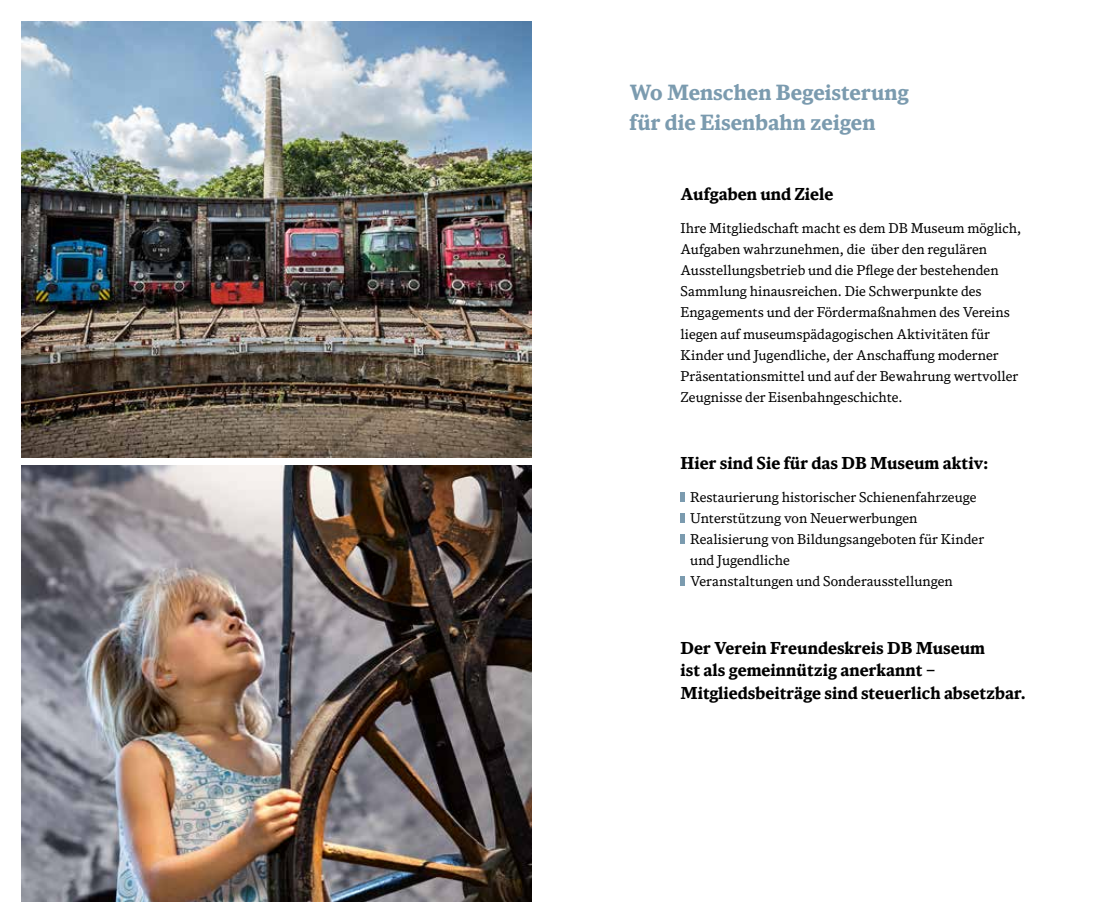
<style>
.page{position:relative;width:1106px;height:923px;background:#fff}
.page>*{position:absolute;margin:0;border:0;box-sizing:border-box;transform-origin:0 0}
.t1{font:700 21px/30px "DB News";color:#7b9baf}
.t2{font:700 16.5px/22.5px "DB News";color:#000}
.t3{font:13.5px/21px "DB News";color:#000}
</style>
<div class="page">
<img style="left:21px;top:21px;width:510px;height:436px">
<img style="left:21px;top:466px;width:510px;height:435px">
<div style="left:680px;top:492px;width:5px;height:10px;background:#7b9baf"></div>
<div style="left:680px;top:513px;width:5px;height:10px;background:#7b9baf"></div>
<div style="left:680px;top:534px;width:5px;height:10px;background:#7b9baf"></div>
<div style="left:680px;top:576px;width:5px;height:10px;background:#7b9baf"></div>
<h1 class="t1" style="left:629px;top:77px;width:281px">Wo Menschen Begeisterung für die Eisenbahn zeigen</h1>
<p class="t2" style="left:680px;top:183px;width:154px">Aufgaben und Ziele</p>
<p class="t3" style="left:680px;top:218px;width:342px">Ihre Mitgliedschaft macht es dem DB Museum möglich, Aufgaben wahrzunehmen, die über den regulären Ausstellungsbetrieb und die Pflege der bestehenden Sammlung hinausreichen. Die Schwerpunkte des Engagements und der Fördermaßnahmen des Vereins liegen auf museumspädagogischen Aktivitäten für Kinder und Jugendliche, der Anschaffung moderner Präsentationsmittel und auf der Bewahrung wertvoller Zeugnisse der Eisenbahngeschichte.</p>
<p class="t2" style="left:680px;top:451px;width:309px">Hier sind Sie für das DB Museum aktiv:</p>
<p class="t3" style="left:690px;top:486px;width:295px">Restaurierung historischer Schienenfahrzeuge Unterstützung von Neuerwerbungen Realisierung von Bildungsangeboten für Kinder und Jugendliche<br>Veranstaltungen und Sonderausstellungen</p>
<p class="t2" style="left:680px;top:636px;width:346px">Der Verein Freundeskreis DB Museum<br>ist als gemeinnützig anerkannt –<br>Mitgliedsbeiträge sind steuerlich absetzbar.</p>
</div>
